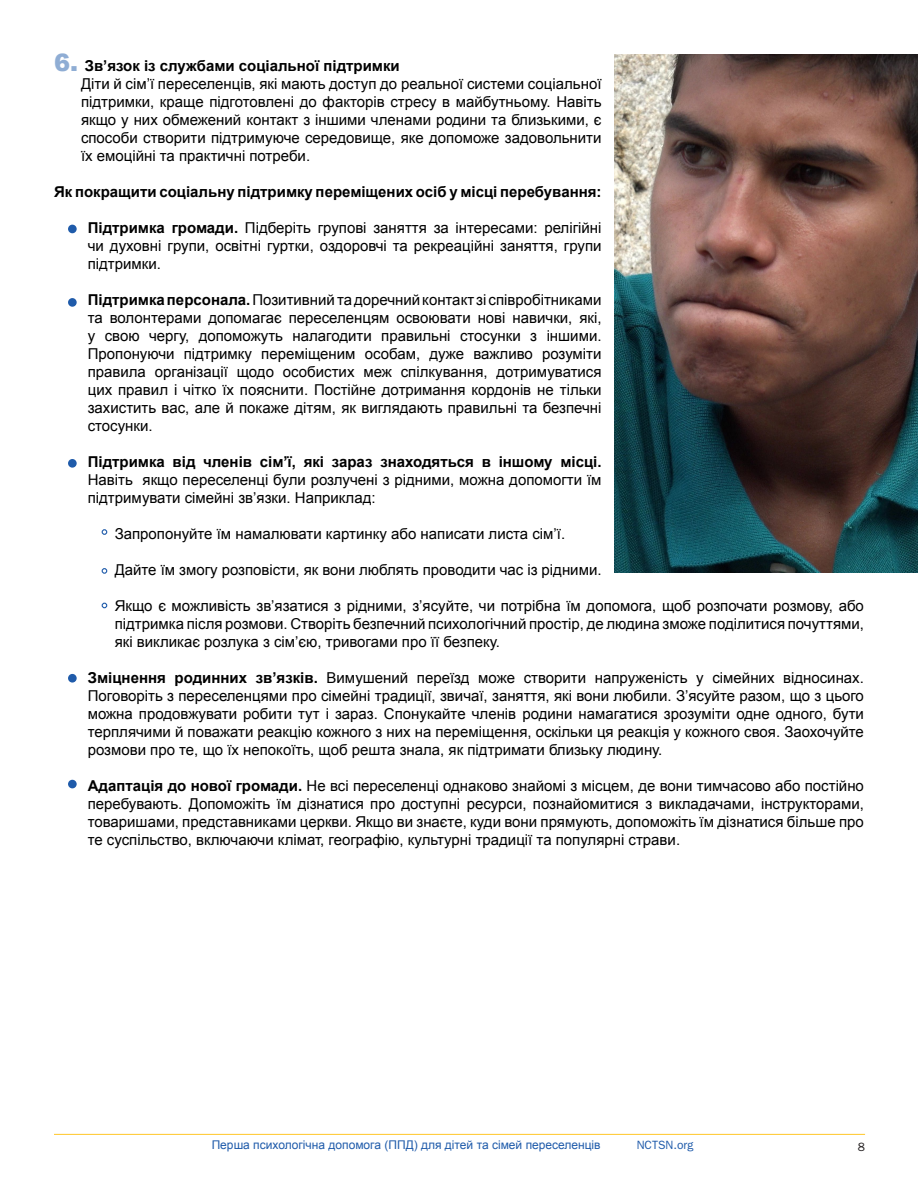
<style>
.page{position:relative;width:918px;height:1188px;background:#fff}
.page>*{position:absolute;margin:0;border:0;box-sizing:border-box;transform-origin:0 0}
.t1{font:15px/18px "Arial";color:#000;text-align:justify}
.t2{font:700 15px "Arial";color:#000}
.t3{font:12px "Arial";color:#1f5baa}
.t4{font:12px "ITC Franklin Gothic Std";color:#1f5baa}
.t5{font:12px "ITC Franklin Gothic Std";color:#231f20}
.s1{font-weight:900;font-size:24px;color:#8fadd4}
.s2{font-weight:700}
</style>
<div class="page">
<hr style="left:54px;top:1134px;width:811px;height:1px;background:#ffc727">
<div style="left:68px;top:225px;width:9px;height:8px;background:#1f5baa;border-radius:50%"></div>
<div style="left:68px;top:298px;width:9px;height:9px;background:#1f5baa;border-radius:50%"></div>
<div style="left:68px;top:780px;width:9px;height:8px;background:#1f5baa;border-radius:50%"></div>
<div style="left:68px;top:674px;width:9px;height:9px;background:#1f5baa;border-radius:50%"></div>
<div style="left:68px;top:459px;width:9px;height:9px;background:#1f5baa;border-radius:50%"></div>
<img style="left:615px;top:54px;width:303px;height:518px">
<svg style="left:102px;top:529px;width:5px;height:6px"></svg>
<svg style="left:102px;top:603px;width:5px;height:5px"></svg>
<svg style="left:102px;top:568px;width:5px;height:6px"></svg>
<p class="t2" style="left:54px;top:56px;width:347px"><span class="s1">6.</span> Зв’язок із службами соціальної підтримки</p>
<p class="t1" style="left:81px;top:75px;width:522px">Діти й сімʼї переселенців, які мають доступ до реальної системи соціальної підтримки, краще підготовлені до факторів стресу в майбутньому. Навіть якщо у них обмежений контакт з іншими членами родини та близькими, є способи створити підтримуюче середовище, яке допоможе задовольнити їх емоційні та практичні потреби.</p>
<p class="t2" style="left:54px;top:182px;width:549px">Як покращити соціальну підтримку переміщених осіб у місці перебування:</p>
<p class="t1" style="left:88px;top:219px;width:515px"><span class="s2">Підтримка громади.</span> Підберіть групові заняття за інтересами: релігійні чи духовні групи, освітні гуртки, оздоровчі та рекреаційні заняття, групи підтримки.</p>
<p class="t1" style="left:88px;top:291px;width:515px"><span class="s2">Підтримка персонала.</span> Позитивний та доречний контакт зі співробітниками та волонтерами допомагає переселенцям освоювати нові навички, які, у свою чергу, допоможуть налагодити правильні стосунки з іншими.<br>Пропонуючи підтримку переміщеним особам, дуже важливо розуміти правила організації щодо особистих меж спілкування, дотримуватися цих правил і чітко їх пояснити. Постійне дотримання кордонів не тільки захистить вас, але й покаже дітям, як виглядають правильні та безпечні стосунки.</p>
<p class="t1" style="left:88px;top:453px;width:515px"><span class="s2">Підтримка від членів сімʼї, які зараз знаходяться в іншому місці.<br></span>Навіть якщо переселенці були розлучені з рідними, можна допомогти їм підтримувати сімейні звʼязки. Наприклад:</p>
<p class="t1" style="left:115px;top:525px;width:452px">Запропонуйте їм намалювати картинку або написати листа сімʼї.</p>
<p class="t1" style="left:115px;top:561px;width:488px">Дайте їм змогу розповісти, як вони люблять проводити час із рідними.</p>
<p class="t1" style="left:115px;top:597px;width:751px">Якщо є можливість звʼязатися з рідними, зʼясуйте, чи потрібна їм допомога, щоб розпочати розмову, або підтримка після розмови. Створіть безпечний психологічний простір, де людина зможе поділитися почуттями, які викликає розлука з сімʼєю, тривогами про її безпеку.</p>
<p class="t1" style="left:88px;top:669px;width:778px"><span class="s2">Зміцнення родинних звʼязків.</span> Вимушений переїзд може створити напруженість у сімейних відносинах.<br>Поговоріть з переселенцями про сімейні традиції, звичаї, заняття, які вони любили. Зʼясуйте разом, що з цього можна продовжувати робити тут і зараз. Спонукайте членів родини намагатися зрозуміти одне одного, бути терплячими й поважати реакцію кожного з них на переміщення, оскільки ця реакція у кожного своя. Заохочуйте розмови про те, що їх непокоїть, щоб решта знала, як підтримати близьку людину.</p>
<p class="t1" style="left:88px;top:777px;width:778px"><span class="s2">Адаптація до нової громади.</span> Не всі переселенці однаково знайомі з місцем, де вони тимчасово або постійно перебувають. Допоможіть їм дізнатися про доступні ресурси, познайомитися з викладачами, інструкторами, товаришами, представниками церкви. Якщо ви знаєте, куди вони прямують, допоможіть їм дізнатися більше про те суспільство, включаючи клімат, географію, культурні традиції та популярні страви.</p>
<p class="t3" style="left:212px;top:1137px;width:390px">Перша психологічна допомога (ППД) для дітей та сімей переселенців</p>
<p class="t4" style="left:637px;top:1138px;width:58px">NCTSN.org</p>
<p class="t5" style="left:858px;top:1140px;width:9px">8</p>
</div>
